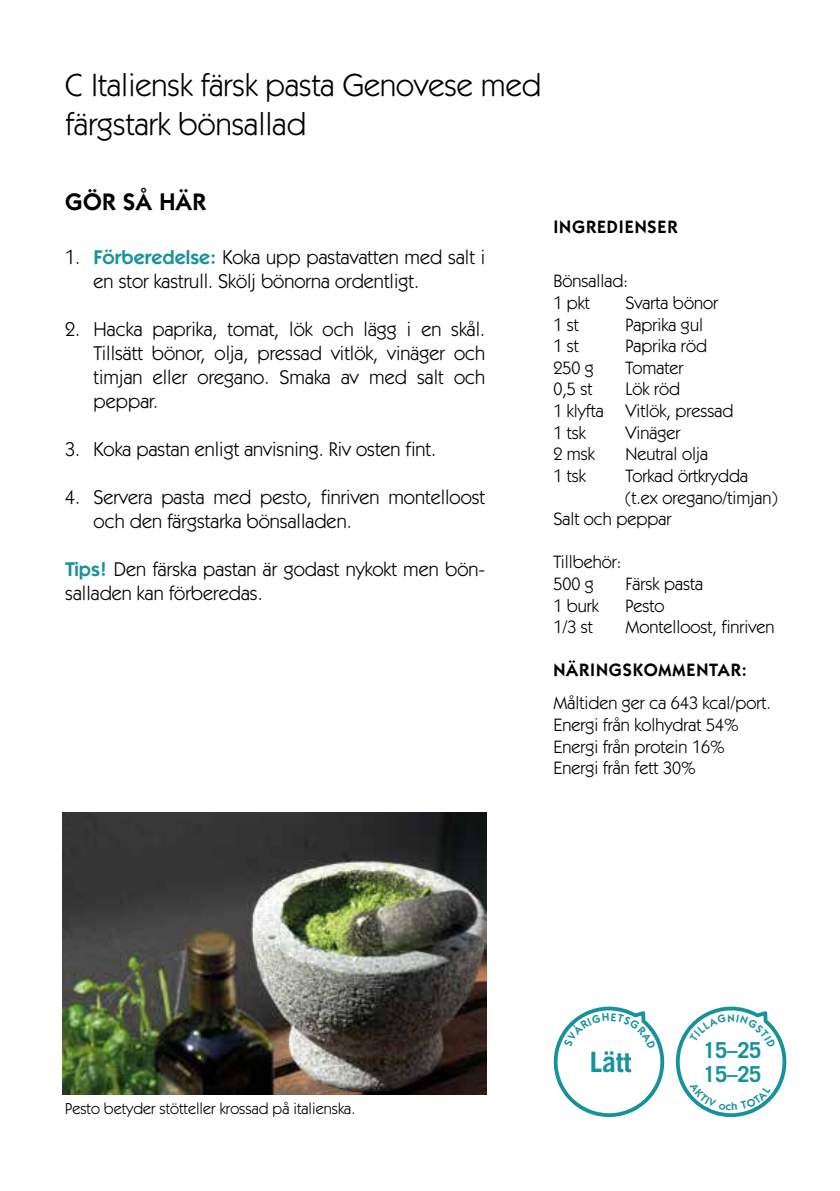
<style>
.page{position:relative;width:840px;height:1191px;background:#fff}
.page>*{position:absolute;margin:0;border:0;box-sizing:border-box;transform-origin:0 0}
.t1{font:32px/38.4px "Itc Kabel";color:#000}
.t2{font:700 28px "Trade Gothic";color:#17929d}
.t3{font:600 24px "Itc Kabel";letter-spacing:.02em;color:#000}
.t4{font:700 22px "Trade Gothic";letter-spacing:-.02em;color:#17929d}
.t5{font:20px/24px "Itc Kabel";color:#000}
.t6{font:18px/21.6px "Itc Kabel";color:#000}
.t7{font:600 18px "Itc Kabel";letter-spacing:.05em;color:#000}
.t8{font:16px "Itc Kabel";color:#000}
.t9{font:600 11px "Itc Kabel";color:#17929d}
.s1{font-weight:600;color:#17929d}
</style>
<div class="page">
<img style="left:62px;top:812px;width:423px;height:282px">
<svg style="left:553px;top:1006px;width:234px;height:111px"></svg>
<h1 class="t1" style="left:65px;top:66px;width:477px">C Italiensk färsk pasta Genovese med färgstark bönsallad</h1>
<p class="t3" style="left:65px;top:188px;width:142px">GÖR SÅ HÄR</p>
<p class="t5" style="left:94px;top:245px;width:393px;text-indent:-28px">1. <span class="s1">Förberedelse:</span> Koka upp pastavatten med salt i en stor kastrull. Skölj bönorna ordentligt.</p>
<p class="t5" style="left:94px;top:317px;width:393px;text-align:justify;text-indent:-28px">2. Hacka paprika, tomat, lök och lägg i en skål.<br>Tillsätt bönor, olja, pressad vitlök, vinäger och timjan eller oregano. Smaka av med salt och peppar.</p>
<p class="t5" style="left:65px;top:437px;width:372px">3. Koka pastan enligt anvisning. Riv osten fint.</p>
<p class="t5" style="left:94px;top:485px;width:393px;text-indent:-28px">4. Servera pasta med pesto, finriven montelloost och den färgstarka bönsalladen.</p>
<p class="t5" style="left:65px;top:557px;width:421px"><span class="s1">Tips!</span> Den färska pastan är godast nykokt men bön&shy;salladen kan förberedas.</p>
<p class="t7" style="left:553px;top:216px;width:125px">INGREDIENSER</p>
<p class="t6" style="left:553px;top:270px;width:76px">Bönsallad:<br>1 pkt</p>
<p class="t6" style="left:625px;top:292px;width:94px">Svarta bönor</p>
<p class="t6" style="left:553px;top:313px;width:27px">1 st</p>
<p class="t6" style="left:625px;top:313px;width:79px">Paprika gul</p>
<p class="t6" style="left:553px;top:335px;width:27px">1 st</p>
<p class="t6" style="left:625px;top:335px;width:83px">Paprika röd</p>
<p class="t6" style="left:553px;top:356px;width:42px">250 g</p>
<p class="t6" style="left:625px;top:356px;width:60px">Tomater</p>
<p class="t6" style="left:553px;top:378px;width:41px">0,5 st</p>
<p class="t6" style="left:553px;top:378px;width:181px;text-indent:72px">Lök röd<br>1 klyfta Vitlök, pressad<br>1 tsk</p>
<p class="t6" style="left:625px;top:421px;width:56px">Vinäger</p>
<p class="t6" style="left:553px;top:443px;width:43px">2 msk</p>
<p class="t6" style="left:625px;top:443px;width:84px">Neutral olja</p>
<p class="t6" style="left:553px;top:464px;width:34px">1 tsk</p>
<p class="t6" style="left:625px;top:464px;width:124px">Torkad örtkrydda</p>
<p class="t6" style="left:625px;top:486px;width:153px">(t.ex oregano/timjan)</p>
<p class="t6" style="left:553px;top:508px;width:119px">Salt och peppar</p>
<p class="t6" style="left:553px;top:551px;width:69px">Tillbehör:<br>500 g</p>
<p class="t6" style="left:625px;top:572px;width:79px">Färsk pasta</p>
<p class="t6" style="left:553px;top:594px;width:47px">1 burk</p>
<p class="t6" style="left:625px;top:594px;width:41px">Pesto</p>
<p class="t6" style="left:553px;top:616px;width:41px">1/3 st</p>
<p class="t6" style="left:625px;top:616px;width:151px">Montelloost, finriven</p>
<p class="t7" style="left:553px;top:659px;width:195px">NÄRINGSKOMMENTAR:</p>
<p class="t6" style="left:553px;top:692px;width:219px">Måltiden ger ca 643 kcal/port.<br>Energi från kolhydrat 54%<br>Energi från protein 16%<br>Energi från fett 30%</p>
<p class="t8" style="left:65px;top:1099px;width:291px">Pesto betyder stötteller krossad på italienska.</p>
<h2 class="t2" style="left:589px;top:1044px;width:43px">Lätt</h2>
<p class="t9" style="left:727px;top:1011px;width:9px">N</p>
<p class="t4" style="left:703px;top:1036px;width:60px">15–25</p>
<p class="t4" style="left:703px;top:1060px;width:60px">15–25</p>
</div>
